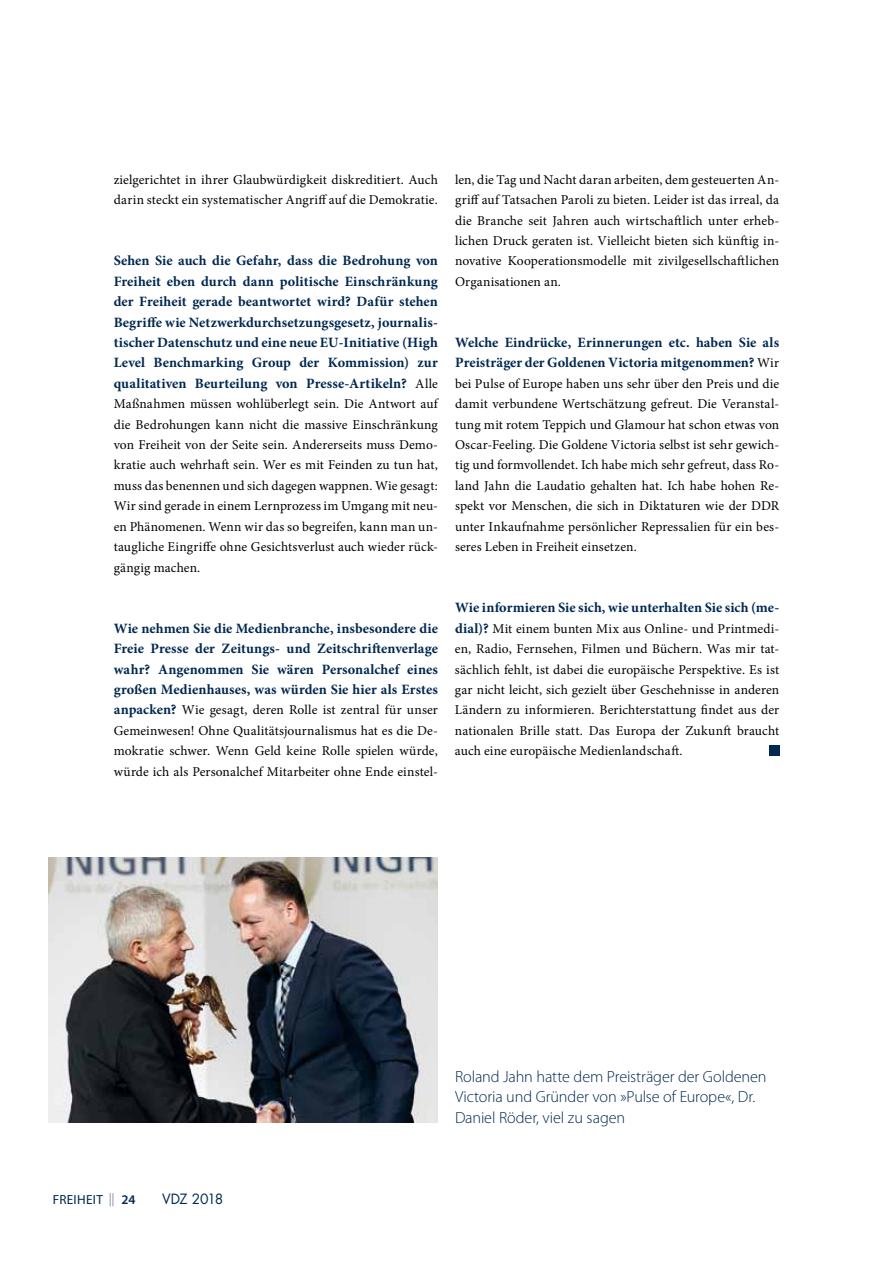
<style>
.page{position:relative;width:893px;height:1263px;background:#fff}
.page>*{position:absolute;margin:0;border:0;box-sizing:border-box;transform-origin:0 0}
.t1{font:300 16.2px/20.4px "Myriad Pro";letter-spacing:-.005em;color:#002851}
.t2{font:700 14.25px/20.4px "Minion Pro";color:#002851;text-align:justify}
.t3{font:13.8px "Futura";letter-spacing:-.05em;color:#002851}
.t4{font:13.5px/20.4px "Minion Pro";letter-spacing:.01em;color:#000;text-align:justify}
.t5{font:13.2px "Myriad Pro";letter-spacing:.025em;color:#002851}
.s1{font-weight:400;font-size:13.5px;color:#000}
.s2{font-weight:700;font-size:14.25px;color:#002851}
.s3{color:#8891ad}
.s4{font-weight:600}
</style>
<div class="page">
<div style="left:769px;top:745px;width:10px;height:10px;background:#002851"></div>
<img style="left:48px;top:857px;width:390px;height:266px">
<p class="t4" style="left:114px;top:169px;width:326px">zielgerichtet in ihrer Glaubwürdigkeit diskreditiert. Auch darin steckt ein systematischer Angriff auf die Demokratie.</p>
<p class="t2" style="left:114px;top:250px;width:326px">Sehen Sie auch die Gefahr, dass die Bedrohung von Freiheit eben durch dann politische Einschränkung der Freiheit gerade beantwortet wird? Dafür stehen Begriffe wie Netzwerkdurchsetzungsgesetz, journalis&shy;tischer Datenschutz und eine neue EU-Initiative (High Level Benchmarking Group der Kommission) zur qualitativen Beurteilung von Presse-Artikeln? <span class="s1">Alle</span></p>
<p class="t4" style="left:114px;top:394px;width:326px">Maßnahmen müssen wohlüberlegt sein. Die Antwort auf die Bedrohungen kann nicht die massive Einschränkung von Freiheit von der Seite sein. Andererseits muss Demo&shy;kratie auch wehrhaft sein. Wer es mit Feinden zu tun hat, muss das benennen und sich dagegen wappnen. Wie gesagt:<br>Wir sind gerade in einem Lernprozess im Umgang mit neu&shy;en Phänomenen. Wenn wir das so begreifen, kann man un&shy;taugliche Eingriffe ohne Gesichtsverlust auch wieder rück&shy;gängig machen.</p>
<p class="t2" style="left:114px;top:618px;width:326px">Wie nehmen Sie die Medienbranche, insbesondere die Freie Presse der Zeitungs- und Zeitschriftenverlage wahr? Angenommen Sie wären Personalchef eines großen Medienhauses, was würden Sie hier als Erstes</p>
<p class="t4" style="left:114px;top:700px;width:326px"><span class="s2">anpacken?</span> Wie gesagt, deren Rolle ist zentral für unser Gemeinwesen! Ohne Qualitätsjournalismus hat es die De&shy;mokratie schwer. Wenn Geld keine Rolle spielen würde, würde ich als Personalchef Mitarbeiter ohne Ende einstel-</p>
<p class="t4" style="left:455px;top:169px;width:326px">len, die Tag und Nacht daran arbeiten, dem gesteuerten An&shy;griff auf Tatsachen Paroli zu bieten. Leider ist das irreal, da die Branche seit Jahren auch wirtschaftlich unter erheb&shy;lichen Druck geraten ist. Vielleicht bieten sich künftig in&shy;novative Kooperationsmodelle mit zivilgesellschaftlichen Organisationen an.</p>
<p class="t2" style="left:455px;top:332px;width:326px">Welche Eindrücke, Erinnerungen etc. haben Sie als<br>Preisträger der Goldenen Victoria mitgenommen? <span class="s1">Wir</span></p>
<p class="t4" style="left:455px;top:373px;width:326px">bei Pulse of Europe haben uns sehr über den Preis und die damit verbundene Wertschätzung gefreut. Die Veranstal&shy;tung mit rotem Teppich und Glamour hat schon etwas von Oscar-Feeling. Die Goldene Victoria selbst ist sehr gewich&shy;tig und formvollendet. Ich habe mich sehr gefreut, dass Ro&shy;land Jahn die Laudatio gehalten hat. Ich habe hohen Re&shy;spekt vor Menschen, die sich in Diktaturen wie der DDR unter Inkaufnahme persönlicher Repressalien für ein bes&shy;seres Leben in Freiheit einsetzen.</p>
<p class="t2" style="left:455px;top:597px;width:326px">Wie informieren Sie sich, wie unterhalten Sie sich (me-</p>
<p class="t4" style="left:455px;top:618px;width:326px"><span class="s2">dial)?</span> Mit einem bunten Mix aus Online- und Printmedi&shy;en, Radio, Fernsehen, Filmen und Büchern. Was mir tat&shy;sächlich fehlt, ist dabei die europäische Perspektive. Es ist gar nicht leicht, sich gezielt über Geschehnisse in anderen Ländern zu informieren. Berichterstattung findet aus der nationalen Brille statt. Das Europa der Zukunft braucht auch eine europäische Medienlandschaft.</p>
<p class="t5" style="left:53px;top:1192px;width:84px">FREIHEIT <span class="s3">||</span> <span class="s4">24</span></p>
<p class="t3" style="left:162px;top:1190px;width:63px">VDZ 2018</p>
<p class="t1" style="left:455px;top:1066px;width:313px">Roland Jahn hatte dem Preisträger der Goldenen<br>Victoria und Gründer von »Pulse of Europe«, Dr.<br>Daniel Röder, viel zu sagen</p>
</div>
